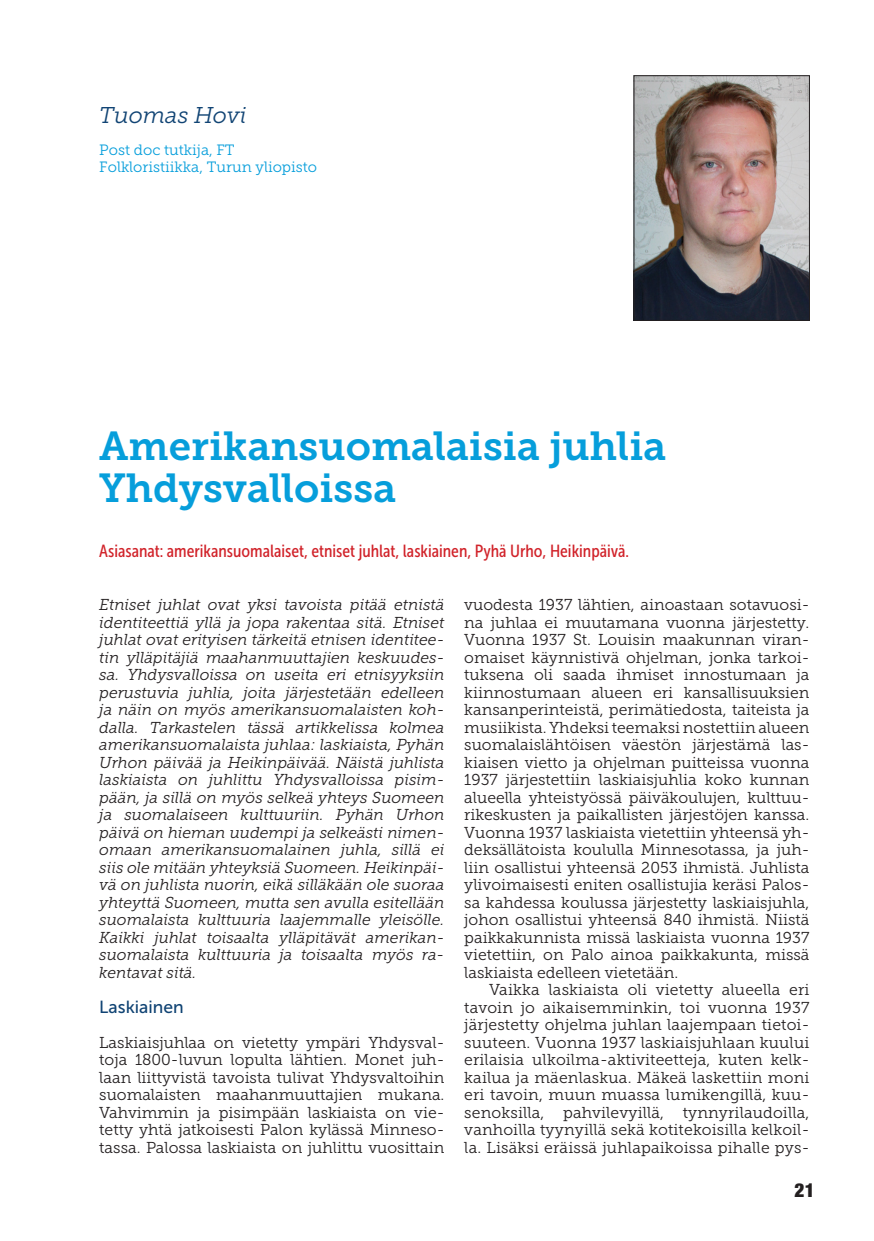
<style>
.page{position:relative;width:874px;height:1241px;background:#fff}
.page>*{position:absolute;margin:0;border:0;box-sizing:border-box;transform-origin:0 0}
.t1{font:40.25px/42px "Museo Slab 700";color:#069edb}
.t2{font:italic 22.75px "Museo Slab 300";letter-spacing:-.005em;color:#114474}
.t3{font:900 condensed 19.25px "Helvetica Neue LT Std";color:#231f20}
.t4{font:17.5px "Museo Sans Cond 500";color:#d1232a}
.t5{font:17.5px "Museo Sans 500";color:#114474}
.t6{font:15.75px/17.5px "Museo Slab 300";color:#231f20;text-align:justify}
.t7{font:italic 15.75px/17.5px "Museo Slab 300";color:#231f20;text-align:justify}
.t8{font:14.88px/17.5px "Museo Slab 300";color:#069edb}
</style>
<div class="page">
<img style="left:635px;top:77px;width:172px;height:242px">
<div style="left:633px;top:75px;width:176px;height:246px;border:1px solid #231f20"></div>
<h2 class="t2" style="left:99px;top:102px;width:148px">Tuomas Hovi</h2>
<p class="t8" style="left:99px;top:141px;width:219px">Post doc tutkija, FT<br>Folkloristiikka, Turun yliopisto</p>
<h1 class="t1" style="left:99px;top:425px;width:568px">Amerikansuomalaisia juhlia<br>Yhdysvalloissa</h1>
<p class="t4" style="left:99px;top:541px;width:531px">Asiasanat: amerikansuomalaiset, etniset juhlat, laskiainen, Pyhä Urho, Heikinpäivä.</p>
<p class="t7" style="left:99px;top:596px;width:346px">Etniset juhlat ovat yksi tavoista pitää etnistä identiteettiä yllä ja jopa rakentaa sitä. Etniset juhlat ovat erityisen tärkeitä etnisen identitee&shy;tin ylläpitäjiä maahanmuuttajien keskuudes&shy;sa. Yhdysvalloissa on useita eri etnisyyksiin perustuvia juhlia, joita järjestetään edelleen ja näin on myös amerikansuomalaisten koh&shy;dalla. Tarkastelen tässä artikkelissa kolmea amerikansuomalaista juhlaa: laskiaista, Pyhän Urhon päivää ja Heikinpäivää. Näistä juhlista laskiaista on juhlittu Yhdysvalloissa pisim&shy;pään, ja sillä on myös selkeä yhteys Suomeen ja suomalaiseen kulttuuriin. Pyhän Urhon päivä on hieman uudempi ja selkeästi nimen&shy;omaan amerikansuomalainen juhla, sillä ei siis ole mitään yhteyksiä Suomeen. Heikinpäi&shy;vä on juhlista nuorin, eikä silläkään ole suoraa yhteyttä Suomeen, mutta sen avulla esitellään suomalaista kulttuuria laajemmalle yleisölle.<br>Kaikki juhlat toisaalta ylläpitävät amerikan&shy;suomalaista kulttuuria ja toisaalta myös ra&shy;kentavat sitä.</p>
<p class="t5" style="left:99px;top:996px;width:86px">Laskiainen</p>
<p class="t6" style="left:99px;top:1033px;width:346px">Laskiaisjuhlaa on vietetty ympäri Yhdysval&shy;toja 1800-luvun lopulta lähtien. Monet juh&shy;laan liittyvistä tavoista tulivat Yhdysvaltoihin suomalaisten maahanmuuttajien mukana.<br>Vahvimmin ja pisimpään laskiaista on vie&shy;tetty yhtä jatkoisesti Palon kylässä Minneso&shy;tassa. Palossa laskiaista on juhlittu vuosittain</p>
<p class="t6" style="left:464px;top:596px;width:346px">vuodesta 1937 lähtien, ainoastaan sotavuosi&shy;na juhlaa ei muutamana vuonna järjestetty.<br>Vuonna 1937 St. Louisin maakunnan viran&shy;omaiset käynnistivä ohjelman, jonka tarkoi&shy;tuksena oli saada ihmiset innostumaan ja kiinnostumaan alueen eri kansallisuuksien kansanperinteistä, perimätiedosta, taiteista ja musiikista. Yhdeksi teemaksi nostettiin alueen suomalaislähtöisen väestön järjestämä las&shy;kiaisen vietto ja ohjelman puitteissa vuonna 1937 järjestettiin laskiaisjuhlia koko kunnan alueella yhteistyössä päiväkoulujen, kulttuu&shy;rikeskusten ja paikallisten järjestöjen kanssa.<br>Vuonna 1937 laskiaista vietettiin yhteensä yh&shy;deksällätoista koululla Minnesotassa, ja juh&shy;liin osallistui yhteensä 2053 ihmistä. Juhlista ylivoimaisesti eniten osallistujia keräsi Palos&shy;sa kahdessa koulussa järjestetty laskiaisjuhla, johon osallistui yhteensä 840 ihmistä. Niistä paikkakunnista missä laskiaista vuonna 1937 vietettiin, on Palo ainoa paikkakunta, missä laskiaista edelleen vietetään.</p>
<p class="t6" style="left:464px;top:981px;width:346px;text-indent:25px">Vaikka laskiaista oli vietetty alueella eri tavoin jo aikaisemminkin, toi vuonna 1937 järjestetty ohjelma juhlan laajempaan tietoi&shy;suuteen. Vuonna 1937 laskiaisjuhlaan kuului erilaisia ulkoilma-aktiviteetteja, kuten kelk&shy;kailua ja mäenlaskua. Mäkeä laskettiin moni eri tavoin, muun muassa lumikengillä, kuu&shy;senoksilla, pahvilevyillä, tynnyrilaudoilla, vanhoilla tyynyillä sekä kotitekoisilla kelkoil&shy;la. Lisäksi eräissä juhlapaikoissa pihalle pys-</p>
<p class="t3" style="left:794px;top:1177px;width:22px">21</p>
</div>
